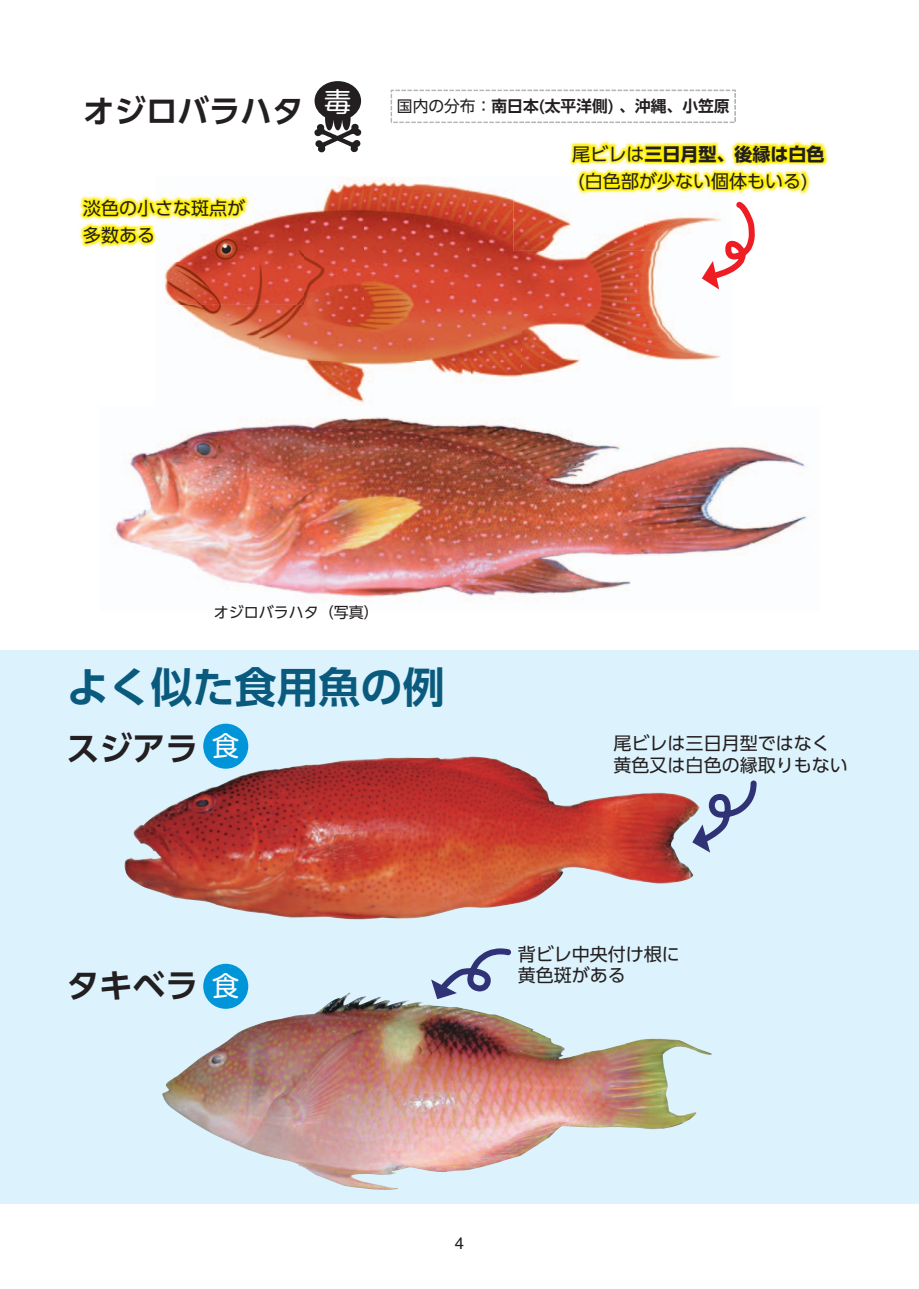
<style>
.page{position:relative;width:919px;height:1289px;background:#fff}
.page>*{position:absolute;margin:0;border:0;box-sizing:border-box;transform-origin:0 0}
.t1{font:42px "UD Shin Go Pro De Bold 90 pv RKSJ H";color:#0a5a7e}
.t2{font:33px "UD Shin Go Pro De Bold 90 pv RKSJ H";color:#231f20}
.t3{font:31.5px "UD Shin Go Pro De Bold 90 pv RKSJ H";color:#231f20}
.t4{font:27px "Shin M Go Pro Regular 90 pv RKSJ H";color:#fff}
.t5{font:18px/21.6px "UD Shin Go Pro Regular 90 pv RKSJ H";color:#231f20}
.t6{font:18px "UD Shin Go Pro Bold 90 pv RKSJ H";color:#231f20}
.t7{font:16.5px "Helvetica";color:#231f20}
.t8{font:15.75px "UD Shin Go Pro De Bold 90 pv RKSJ H";color:#231f20}
.t9{font:15px "UD Shin Go Pro Regular 90 pv RKSJ H";color:#231f20}
.s1{font-family:"UD Shin Go Pro Regular 90 pv RKSJ H"}
</style>
<div class="page">
<div style="left:0;top:650px;width:918px;height:553px;background:#dcf2fc"></div>
<img style="left:304px;top:178px;width:166px;height:91px">
<img style="left:470px;top:189px;width:52px;height:188px">
<img style="left:522px;top:251px;width:199px;height:126px">
<img style="left:179px;top:305px;width:81px;height:46px">
<img style="left:260px;top:269px;width:210px;height:92px">
<img style="left:305px;top:361px;width:165px;height:42px">
<img style="left:113px;top:417px;width:694px;height:184px">
<img style="left:124px;top:756px;width:570px;height:164px">
<img style="left:162px;top:992px;width:549px;height:198px">
<svg style="left:390px;top:90px;width:123px;height:33px"></svg>
<svg style="left:314px;top:81px;width:48px;height:72px"></svg>
<div style="left:203px;top:723px;width:45px;height:45px;background:#0095d9;border-radius:50%"></div>
<div style="left:203px;top:963px;width:45px;height:45px;background:#0095d9;border-radius:50%"></div>
<img style="left:79px;top:195px;width:76px;height:53px">
<img style="left:155px;top:195px;width:149px;height:110px">
<img style="left:83px;top:199px;width:162px;height:17px">
<img style="left:83px;top:226px;width:70px;height:17px">
<img style="left:513px;top:89px;width:316px;height:152px">
<img style="left:513px;top:177px;width:131px;height:74px">
<img style="left:644px;top:190px;width:88px;height:61px">
<img style="left:513px;top:90px;width:222px;height:33px">
<img style="left:572px;top:145px;width:71px;height:17px">
<img style="left:645px;top:145px;width:179px;height:18px">
<img style="left:572px;top:172px;width:234px;height:18px">
<img style="left:572px;top:177px;width:160px;height:13px">
<svg style="left:701px;top:201px;width:53px;height:88px"></svg>
<svg style="left:692px;top:780px;width:64px;height:72px"></svg>
<svg style="left:431px;top:948px;width:80px;height:51px"></svg>
<h3 class="t3" style="left:83px;top:100px;width:270px">オジロバラハタ <sup>毒</sup></h3>
<p class="t5" style="left:83px;top:197px;width:164px;line-height:27px">淡色の小さな斑点が多数ある</p>
<p class="t8" style="left:397px;top:100px;width:334px"><span class="s1">国内の分布：</span>南日本(太平洋側) 、沖縄、小笠原</p>
<p class="t6" style="left:572px;top:147px;width:254px"><span class="s1">尾ビレは</span>三日月型、後縁は白色</p>
<p class="t5" style="left:578px;top:173px;width:231px">(白色部が少ない個体もいる)</p>
<p class="t9" style="left:214px;top:606px;width:166px">オジロバラハタ（写真）</p>
<h1 class="t1" style="left:66px;top:671px;width:380px">よく似た食用魚の例</h1>
<h2 class="t2" style="left:66px;top:736px;width:134px">スジアラ</h2>
<h3 class="t4" style="left:212px;top:735px;width:28px">食</h3>
<h2 class="t2" style="left:66px;top:973px;width:134px">タキベラ</h2>
<h3 class="t4" style="left:212px;top:975px;width:28px">食</h3>
<p class="t5" style="left:613px;top:735px;width:236px">尾ビレは三日月型ではなく黄色又は白色の縁取りもない</p>
<p class="t5" style="left:517px;top:945px;width:164px">背ビレ中央付け根に黄色斑がある</p>
<p class="t7" style="left:455px;top:1237px;width:11px">4</p>
</div>
